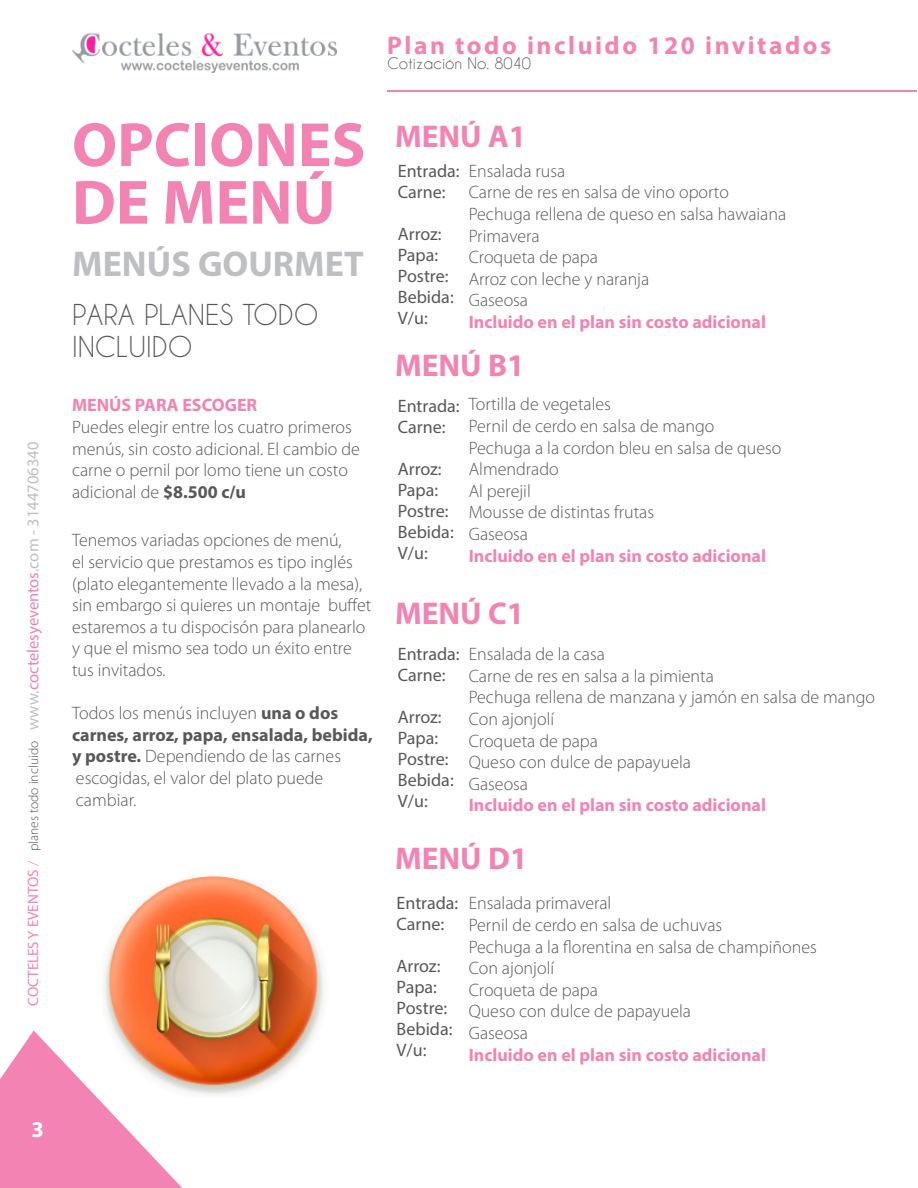
<style>
.page{position:relative;width:918px;height:1188px;background:#fff}
.page>*{position:absolute;margin:0;border:0;box-sizing:border-box;transform-origin:0 0}
.texto{font:700 63px "Myriad Pro";color:#f283b3}
.texto-2{font:700 36px "Myriad Pro";color:#bebfc2}
.texto_regular{font:700 31.5px "Myriad Pro";color:#f283b3}
.texto-3{font:27px "Caviar Dreams";color:#57585a}
.t1{font:700 25.5px "Myriad Pro";letter-spacing:.1em;color:#f283b3}
.t2{font:700 22.5px "Myriad Pro";color:#fff}
.texto-4{font:300 18px/21.6px "Myriad Pro";color:#57585a}
.texto_regular-2{font:18px "Myriad Pro";color:#57585a}
.texto-5{font:700 18px "Myriad Pro";color:#f283b3}
.texto-6{font:700 18px "Myriad Pro";color:#57585a}
.t3{font:16.5px "Myriad Pro";color:#bebfc2}
.t4{font:15px "Caviar Dreams";color:#57585a}
.s1{font-size:15px;color:#f283b3}
.s2{font-weight:300;font-size:15px;color:#f283b3}
.s3{font-weight:300;font-size:13.5px;color:#57585a}
.s4{color:#ed83b4}
.s5{font-weight:700}
</style>
<div class="page">
<img style="left:72px;top:33px;width:265px;height:40px">
<svg style="left:0;top:1030px;width:182px;height:158px"></svg>
<hr style="left:388px;top:91px;width:529px;height:1px;background:#f283b3">
<img style="left:103px;top:876px;width:222px;height:221px">
<p class="t3" style="left:23px;top:1006px;width:565px;rotate:-90deg"><span class="s1">COCTELES Y EVENTOS</span> <span class="s2">/</span> <span class="s3">planes todo incluido</span> www.<span class="s4">coctelesyeventos</span>.com - 3144706340</p>
<p class="t2" style="left:32px;top:1115px;width:14px">3</p>
<h3 class="t1" style="left:387px;top:29px;width:446px">Plan todo incluido 120 invitados</h3>
<p class="t4" style="left:387px;top:55px;width:146px">Cotización No. 8040</p>
<p class="texto" style="left:72px;top:104px;width:295px">OPCIONES</p>
<p class="texto" style="left:72px;top:161px;width:265px">DE MENÚ</p>
<p class="texto-2" style="left:72px;top:240px;width:293px">MENÚS GOURMET</p>
<p class="texto-3" style="left:72px;top:300px;width:248px">PARA PLANES TODO</p>
<p class="texto-3" style="left:72px;top:333px;width:122px">INCLUIDO</p>
<p class="texto-5" style="left:72px;top:394px;width:187px">MENÚS PARA ESCOGER</p>
<p class="texto-4" style="left:72px;top:416px;width:289px">Puedes elegir entre los cuatro primeros menús, sin costo adicional. El cambio de carne o pernil por lomo tiene un costo adicional de <span class="s5">$8.500 c/u</span></p>
<p class="texto-4" style="left:72px;top:529px;width:301px">Tenemos variadas opciones de menú,<br>el servicio que prestamos es tipo inglés (plato elegantemente llevado a la mesa), sin embargo si quieres un montaje buffet estaremos a tu dispocisón para planearlo y que el mismo sea todo un éxito entre tus invitados.</p>
<p class="texto-4" style="left:72px;top:702px;width:268px">Todos los menús incluyen <span class="s5">una o dos</span></p>
<p class="texto-6" style="left:72px;top:723px;width:302px">carnes, arroz, papa, ensalada, bebida,</p>
<p class="texto-4" style="left:72px;top:745px;width:271px"><span class="s5">y postre.</span> Dependiendo de las carnes</p>
<p class="texto-4" style="left:76px;top:767px;width:249px">escogidas, el valor del plato puede</p>
<p class="texto-4" style="left:76px;top:789px;width:62px">cambiar.</p>
<p class="texto_regular" style="left:395px;top:116px;width:133px">MENÚ A1</p>
<p class="texto_regular-2" style="left:398px;top:160px;width:63px">Entrada:</p>
<p class="texto_regular-2" style="left:398px;top:181px;width:49px">Carne:</p>
<p class="texto_regular-2" style="left:398px;top:223px;width:45px">Arroz:</p>
<p class="texto_regular-2" style="left:398px;top:244px;width:42px">Papa:</p>
<p class="texto_regular-2" style="left:398px;top:265px;width:52px">Postre:</p>
<p class="texto_regular-2" style="left:398px;top:286px;width:57px">Bebida:</p>
<p class="texto_regular-2" style="left:398px;top:307px;width:31px">V/u:</p>
<p class="texto-4" style="left:469px;top:160px;width:98px">Ensalada rusa</p>
<p class="texto-4" style="left:469px;top:181px;width:262px">Carne de res en salsa de vino oporto</p>
<p class="texto-4" style="left:469px;top:203px;width:319px">Pechuga rellena de queso en salsa hawaiana</p>
<p class="texto-4" style="left:469px;top:225px;width:72px">Primavera</p>
<p class="texto-4" style="left:469px;top:246px;width:131px">Croqueta de papa</p>
<p class="texto-4" style="left:469px;top:268px;width:182px">Arroz con leche y naranja</p>
<p class="texto-4" style="left:469px;top:289px;width:61px">Gaseosa</p>
<p class="texto-5" style="left:469px;top:310px;width:299px">Incluido en el plan sin costo adicional</p>
<p class="texto_regular" style="left:395px;top:345px;width:131px">MENÚ B1</p>
<p class="texto_regular-2" style="left:398px;top:395px;width:63px">Entrada:</p>
<p class="texto_regular-2" style="left:398px;top:416px;width:49px">Carne:</p>
<p class="texto_regular-2" style="left:398px;top:458px;width:45px">Arroz:</p>
<p class="texto_regular-2" style="left:398px;top:479px;width:42px">Papa:</p>
<p class="texto_regular-2" style="left:398px;top:500px;width:52px">Postre:</p>
<p class="texto_regular-2" style="left:398px;top:521px;width:57px">Bebida:</p>
<p class="texto_regular-2" style="left:398px;top:542px;width:31px">V/u:</p>
<p class="texto-4" style="left:469px;top:393px;width:144px">Tortilla de vegetales</p>
<p class="texto-4" style="left:469px;top:415px;width:247px">Pernil de cerdo en salsa de mango</p>
<p class="texto-4" style="left:469px;top:437px;width:314px">Pechuga a la cordon bleu en salsa de queso</p>
<p class="texto-4" style="left:469px;top:458px;width:92px">Almendrado</p>
<p class="texto-4" style="left:469px;top:480px;width:64px">Al perejil</p>
<p class="texto-4" style="left:469px;top:501px;width:187px">Mousse de distintas frutas</p>
<p class="texto-4" style="left:469px;top:523px;width:61px">Gaseosa</p>
<p class="texto-5" style="left:469px;top:544px;width:299px">Incluido en el plan sin costo adicional</p>
<p class="texto_regular" style="left:395px;top:593px;width:131px">MENÚ C1</p>
<p class="texto_regular-2" style="left:398px;top:643px;width:63px">Entrada:</p>
<p class="texto_regular-2" style="left:398px;top:664px;width:49px">Carne:</p>
<p class="texto_regular-2" style="left:398px;top:706px;width:45px">Arroz:</p>
<p class="texto_regular-2" style="left:398px;top:727px;width:42px">Papa:</p>
<p class="texto_regular-2" style="left:398px;top:748px;width:52px">Postre:</p>
<p class="texto_regular-2" style="left:398px;top:769px;width:57px">Bebida:</p>
<p class="texto_regular-2" style="left:398px;top:790px;width:31px">V/u:</p>
<p class="texto-4" style="left:469px;top:643px;width:138px">Ensalada de la casa</p>
<p class="texto-4" style="left:469px;top:665px;width:247px">Carne de res en salsa a la pimienta</p>
<p class="texto-4" style="left:469px;top:686px;width:408px">Pechuga rellena de manzana y jamón en salsa de mango</p>
<p class="texto-4" style="left:469px;top:708px;width:87px">Con ajonjolí</p>
<p class="texto-4" style="left:469px;top:730px;width:131px">Croqueta de papa</p>
<p class="texto-4" style="left:469px;top:751px;width:224px">Queso con dulce de papayuela</p>
<p class="texto-4" style="left:469px;top:773px;width:61px">Gaseosa</p>
<p class="texto-5" style="left:469px;top:794px;width:299px">Incluido en el plan sin costo adicional</p>
<p class="texto_regular" style="left:395px;top:838px;width:134px">MENÚ D1</p>
<p class="texto_regular-2" style="left:397px;top:892px;width:63px">Entrada:</p>
<p class="texto_regular-2" style="left:397px;top:913px;width:49px">Carne:</p>
<p class="texto_regular-2" style="left:397px;top:955px;width:45px">Arroz:</p>
<p class="texto_regular-2" style="left:397px;top:976px;width:42px">Papa:</p>
<p class="texto_regular-2" style="left:397px;top:997px;width:52px">Postre:</p>
<p class="texto_regular-2" style="left:397px;top:1018px;width:57px">Bebida:</p>
<p class="texto_regular-2" style="left:397px;top:1039px;width:31px">V/u:</p>
<p class="texto-4" style="left:469px;top:892px;width:144px">Ensalada primaveral</p>
<p class="texto-4" style="left:469px;top:914px;width:255px">Pernil de cerdo en salsa de uchuvas</p>
<p class="texto-4" style="left:469px;top:936px;width:350px">Pechuga a la florentina en salsa de champiñones</p>
<p class="texto-4" style="left:469px;top:957px;width:87px">Con ajonjolí</p>
<p class="texto-4" style="left:469px;top:979px;width:131px">Croqueta de papa</p>
<p class="texto-4" style="left:469px;top:1000px;width:224px">Queso con dulce de papayuela</p>
<p class="texto-4" style="left:469px;top:1022px;width:61px">Gaseosa</p>
<p class="texto-5" style="left:469px;top:1043px;width:299px">Incluido en el plan sin costo adicional</p>
</div>
